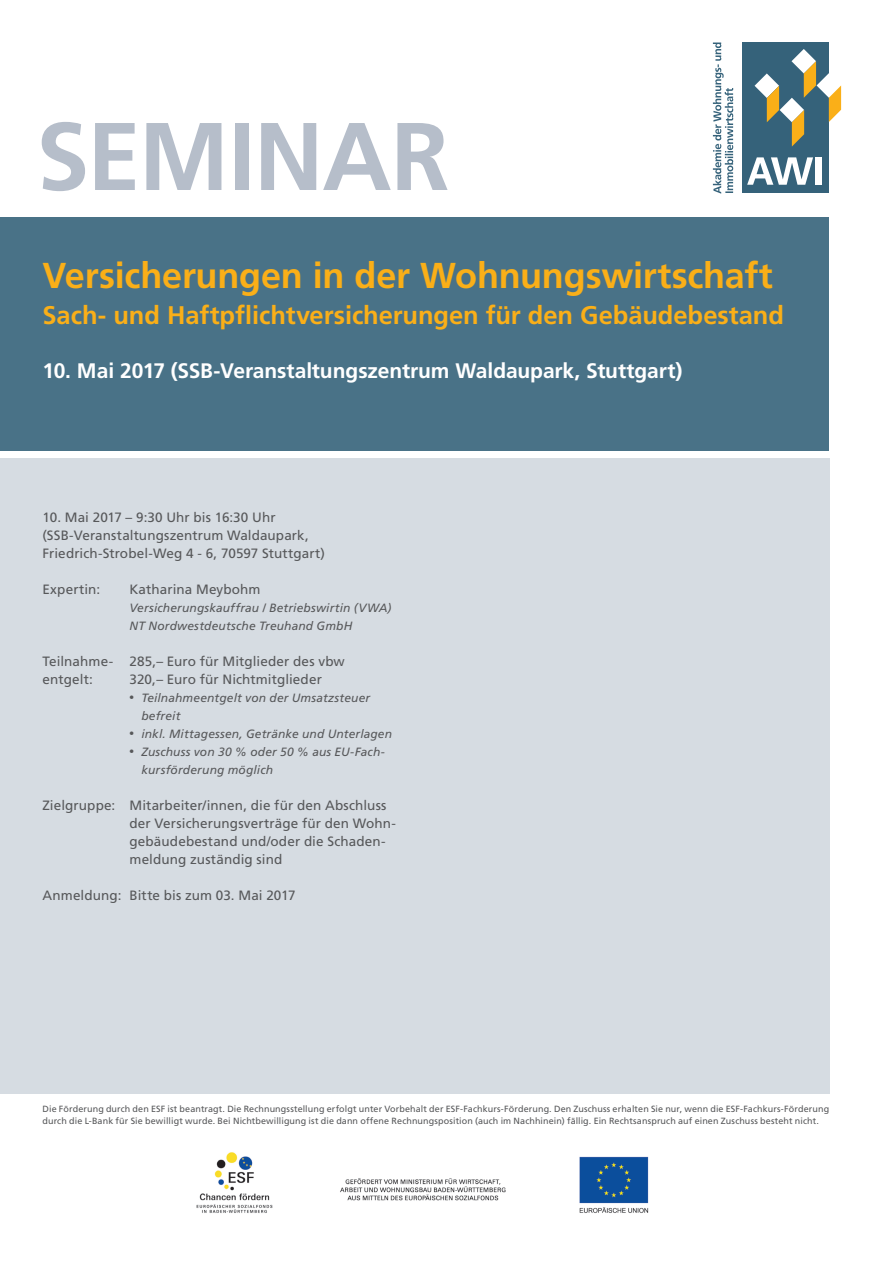
<style>
.page{position:relative;width:893px;height:1263px;background:#fff}
.page>*{position:absolute;margin:0;border:0;box-sizing:border-box;transform-origin:0 0}
.t1{font:700 96px "Frutiger LT Std";letter-spacing:-.01em;color:#b6beca}
.t2{font:700 36px "Frutiger LT Std";letter-spacing:-.005em;color:#faaf18}
.t3{font:700 25.5px "Frutiger LT Std";letter-spacing:-.005em;color:#faaf18}
.t4{font:700 21px "Frutiger LT Std";letter-spacing:-.005em;color:#fff}
.t5{font:13.5px/18px "Frutiger LT Std";letter-spacing:.005em;color:#57585a}
.t6{font:italic 12px/18px "Frutiger LT Std";letter-spacing:.015em;color:#57585a}
.t7{font:9px/12px "Frutiger LT Std";letter-spacing:.01em;color:#57585a}
.s1{font-family:"Frutiger BQ";font-style:normal;font-size:13.5px}
</style>
<div class="page">
<div style="left:0;top:459px;width:829px;height:635px;background:#d6dce2"></div>
<div style="left:0;top:217px;width:829px;height:234px;background:#497287"></div>
<div style="left:742px;top:43px;width:87px;height:150px;background:#35627a"></div>
<svg style="left:754px;top:49px;width:87px;height:98px"></svg>
<svg style="left:713px;top:43px;width:20px;height:151px"></svg>
<div style="left:815px;top:157px;width:6px;height:28px;background:#fff"></div>
<svg style="left:747px;top:157px;width:66px;height:28px"></svg>
<img style="left:196px;top:1152px;width:453px;height:61px">
<h1 class="t1" style="left:36px;top:99px;width:415px">SEMINAR</h1>
<h2 class="t2" style="left:43px;top:254px;width:732px">Versicherungen in der Wohnungswirtschaft</h2>
<h3 class="t3" style="left:43px;top:300px;width:743px">Sach- und Haftpflichtversicherungen für den Gebäudebestand</h3>
<h3 class="t4" style="left:43px;top:358px;width:641px">10. Mai 2017 (SSB-Veranstaltungszentrum Waldaupark, Stuttgart)</h3>
<p class="t5" style="left:43px;top:508px;width:284px">10. Mai 2017 – 9:30 Uhr bis 16:30 Uhr (SSB-Veranstaltungszentrum Waldaupark,<br>Friedrich-Strobel-Weg 4 - 6, 70597 Stuttgart)</p>
<p class="t5" style="left:43px;top:580px;width:59px">Expertin:</p>
<p class="t5" style="left:130px;top:580px;width:133px">Katharina Meybohm</p>
<p class="t6" style="left:130px;top:599px;width:264px">Versicherungskauffrau / Betriebswirtin (VWA)<br>NT Nordwestdeutsche Treuhand GmbH</p>
<p class="t5" style="left:43px;top:652px;width:304px">Teilnahme- 285,– Euro für Mitglieder des vbw entgelt:</p>
<p class="t5" style="left:130px;top:670px;width:194px">320,– Euro für Nichtmitglieder</p>
<p class="t6" style="left:141px;top:689px;width:230px;text-indent:-12px"><span class="s1">•</span> Teilnahmeentgelt von der Umsatzsteuer befreit</p>
<p class="t6" style="left:130px;top:725px;width:264px"><span class="s1">•</span> inkl. Mittagessen, Getränke und Unterlagen</p>
<p class="t6" style="left:141px;top:743px;width:245px;text-indent:-12px"><span class="s1">•</span> Zuschuss von 30 % oder 50 % aus EU-Fach&shy;kursförderung möglich</p>
<p class="t5" style="left:130px;top:796px;width:268px;text-indent:-87px">Zielgruppe: Mitarbeiter/innen, die für den Abschluss der Versicherungsverträge für den Wohn&shy;gebäudebestand und/oder die Schaden&shy;meldung zuständig sind</p>
<p class="t5" style="left:43px;top:886px;width:254px">Anmeldung: Bitte bis zum 03. Mai 2017</p>
<p class="t7" style="left:43px;top:1103px;width:788px">Die Förderung durch den ESF ist beantragt. Die Rechnungsstellung erfolgt unter Vorbehalt der ESF-Fachkurs-Förderung. Den Zuschuss erhalten Sie nur, wenn die ESF-Fachkurs-Förderung durch die L-Bank für Sie bewilligt wurde. Bei Nichtbewilligung ist die dann offene Rechnungsposition (auch im Nachhinein) fällig. Ein Rechtsanspruch auf einen Zuschuss besteht nicht.</p>
</div>
